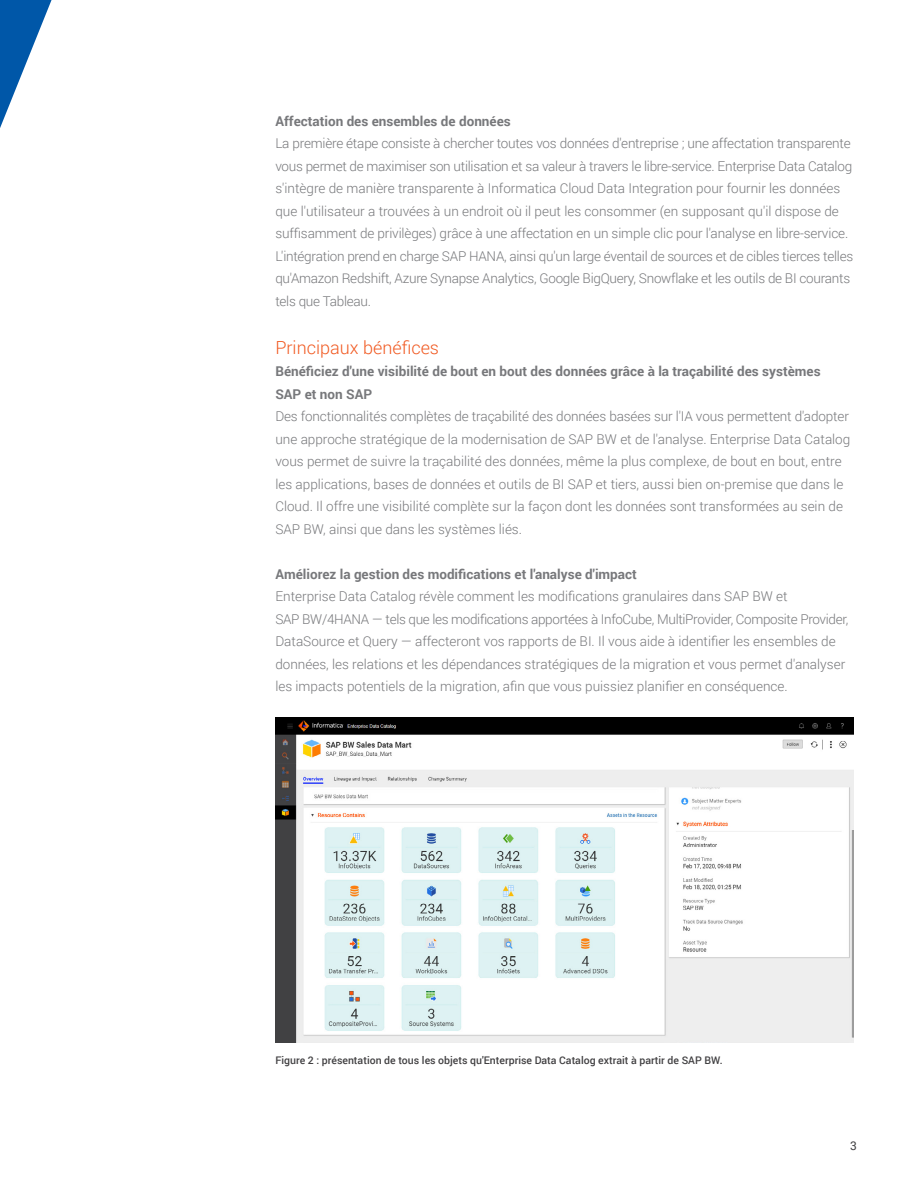
<style>
.page{position:relative;width:918px;height:1188px;background:#fff}
.page>*{position:absolute;margin:0;border:0;box-sizing:border-box;transform-origin:0 0}
.t1{font:300 18px "Roboto";color:#f15a22}
.t2{font:300 13.5px/22.5px "Roboto";color:#77787b}
.t3{font:700 13.5px/22.5px "Roboto";color:#77787b}
.t4{font:12px "Roboto";color:#414042}
.t5{font:500 10.5px "Roboto";color:#414042}
</style>
<div class="page">
<svg style="left:0;top:0;width:52px;height:128px"></svg>
<img style="left:275px;top:717px;width:578px;height:325px">
<p class="t3" style="left:275px;top:109px;width:237px">Affectation des ensembles de données</p>
<p class="t2" style="left:275px;top:132px;width:579px">La première étape consiste à chercher toutes vos données d'entreprise ; une affectation transparente vous permet de maximiser son utilisation et sa valeur à travers le libre-service. Enterprise Data Catalog s'intègre de manière transparente à Informatica Cloud Data Integration pour fournir les données que l'utilisateur a trouvées à un endroit où il peut les consommer (en supposant qu'il dispose de suffisamment de privilèges) grâce à une affectation en un simple clic pour l'analyse en libre-service.<br>L'intégration prend en charge SAP HANA, ainsi qu'un large éventail de sources et de cibles tierces telles qu'Amazon Redshift, Azure Synapse Analytics, Google BigQuery, Snowflake et les outils de BI courants tels que Tableau.</p>
<h1 class="t1" style="left:275px;top:335px;width:165px">Principaux bénéfices</h1>
<p class="t3" style="left:275px;top:360px;width:547px">Bénéficiez d'une visibilité de bout en bout des données grâce à la traçabilité des systèmes<br>SAP et non SAP</p>
<p class="t2" style="left:275px;top:405px;width:576px">Des fonctionnalités complètes de traçabilité des données basées sur l'IA vous permettent d'adopter une approche stratégique de la modernisation de SAP BW et de l'analyse. Enterprise Data Catalog vous permet de suivre la traçabilité des données, même la plus complexe, de bout en bout, entre les applications, bases de données et outils de BI SAP et tiers, aussi bien on-premise que dans le Cloud. Il offre une visibilité complète sur la façon dont les données sont transformées au sein de SAP BW, ainsi que dans les systèmes liés.</p>
<p class="t3" style="left:275px;top:562px;width:363px">Améliorez la gestion des modifications et l'analyse d'impact</p>
<p class="t2" style="left:275px;top:585px;width:575px">Enterprise Data Catalog révèle comment les modifications granulaires dans SAP BW et<br>SAP BW/4HANA — tels que les modifications apportées à InfoCube, MultiProvider, Composite Provider, DataSource et Query — affecteront vos rapports de BI. Il vous aide à identifier les ensembles de données, les relations et les dépendances stratégiques de la migration et vous permet d'analyser les impacts potentiels de la migration, afin que vous puissiez planifier en conséquence.</p>
<p class="t5" style="left:275px;top:1053px;width:449px">Figure 2 : présentation de tous les objets qu'Enterprise Data Catalog extrait à partir de SAP BW.</p>
<p class="t4" style="left:850px;top:1138px;width:8px">3</p>
</div>
